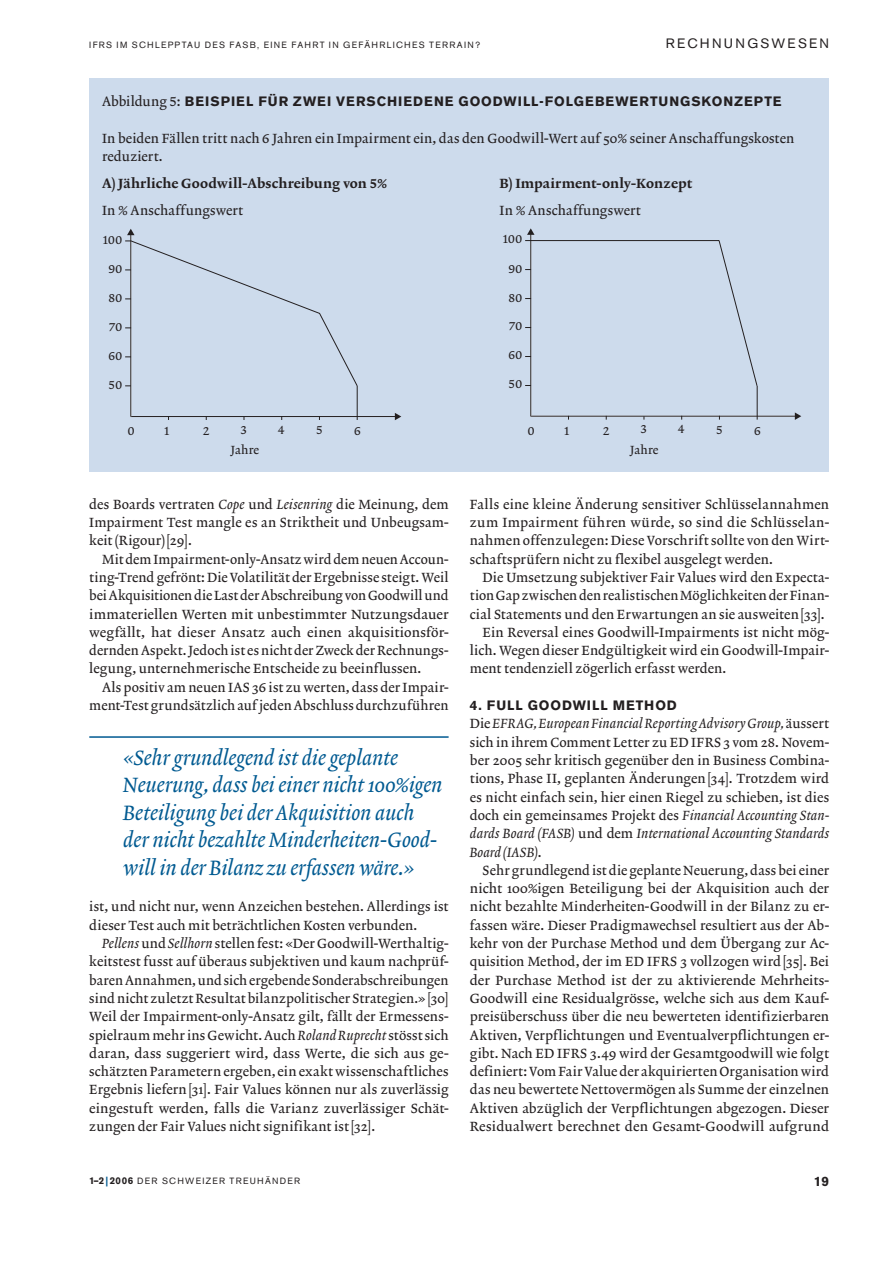
<style>
.page{position:relative;width:893px;height:1263px;background:#fff}
.page>*{position:absolute;margin:0;border:0;box-sizing:border-box;transform-origin:0 0}
.t1{font:21px/27.5px "Lexicon No 2 A Italic Txt";color:#005a91}
.t2{font:13.5px/18.3px "Lexicon No 2 A Roman Txt";letter-spacing:.01em;color:#231f20;text-align:justify}
.t3{font:13.5px/18.3px "Lexicon No 2 A Italic Txt";letter-spacing:.005em;color:#231f20}
.t4{font:700 13.5px "Akzidenz Grotesk BE";letter-spacing:.075em;color:#231f20}
.t5{font:13.5px "Lexicon No 2 D Roman Tab";letter-spacing:.01em;color:#231f20}
.t6{font:13.5px "Akzidenz Grotesk BE";letter-spacing:.165em;color:#231f20}
.t7{font:12px "Lexicon No 2 A Roman Tab";letter-spacing:.015em;color:#231f20}
.t8{font:12px "Lexicon No 2 A Roman Txt";letter-spacing:.01em;color:#231f20}
.t9{font:9px "Akzidenz Grotesk BE";letter-spacing:.145em;color:#231f20}
.s1{font-family:"Lexicon No 2 A Roman Tab";font-weight:400}
.s2{font-family:"Lexicon No 2 A Italic Txt"}
.s3{font-family:"Lexicon No 2 A Roman Txt"}
.s4{font-weight:700;font-size:9.75px}
.s5{font-weight:700;font-size:9.75px;color:#005a91}
</style>
<div class="page">
<div style="left:89px;top:78px;width:740px;height:394px;background:#cddbec"></div>
<hr style="left:130px;top:416px;width:266px;height:1px;background:#231f20">
<svg style="left:395px;top:413px;width:6px;height:7px"></svg>
<hr style="left:357px;top:386px;width:1px;height:34px;background:#231f20">
<hr style="left:130px;top:234px;width:1px;height:182px;background:#231f20">
<svg style="left:125px;top:229px;width:233px;height:158px"></svg>
<hr style="left:530px;top:416px;width:266px;height:1px;background:#231f20">
<svg style="left:795px;top:412px;width:6px;height:8px"></svg>
<hr style="left:757px;top:386px;width:1px;height:34px;background:#231f20">
<hr style="left:530px;top:234px;width:1px;height:182px;background:#231f20">
<svg style="left:525px;top:228px;width:233px;height:159px"></svg>
<hr style="left:89px;top:736px;width:360px;height:2px;background:#005a91">
<p class="t9" style="left:89px;top:41px;width:393px">IFRS IM SCHLEPPTAU DES FASB, EINE FAHRT IN GEFÄHRLICHES TERRAIN?</p>
<p class="t6" style="left:666px;top:38px;width:165px">RECHNUNGSWESEN</p>
<p class="t4" style="left:102px;top:96px;width:681px"><span class="s1">Abbildung 5:</span> BEISPIEL FÜR ZWEI VERSCHIEDENE GOODWILL-FOLGEBEWERTUNGSKONZEPTE</p>
<p class="t2" style="left:102px;top:130px;width:694px">In beiden Fällen tritt nach 6 Jahren ein Impairment ein, das den Goodwill-Wert auf 50% seiner Anschaffungskosten reduziert.</p>
<p class="t5" style="left:102px;top:177px;width:287px">A) Jährliche Goodwill-Abschreibung von 5%</p>
<p class="t5" style="left:500px;top:177px;width:194px">B) Impairment-only-Konzept</p>
<p class="t2" style="left:102px;top:203px;width:143px">In % Anschaffungswert</p>
<p class="t2" style="left:500px;top:203px;width:143px">In % Anschaffungswert</p>
<p class="t7" style="left:102px;top:234px;width:21px">100</p>
<p class="t7" style="left:502px;top:233px;width:21px">100</p>
<p class="t7" style="left:108px;top:263px;width:15px">90</p>
<p class="t7" style="left:508px;top:263px;width:15px">90</p>
<p class="t7" style="left:108px;top:292px;width:15px">80</p>
<p class="t7" style="left:508px;top:292px;width:15px">80</p>
<p class="t7" style="left:109px;top:321px;width:15px">70</p>
<p class="t7" style="left:509px;top:320px;width:15px">70</p>
<p class="t7" style="left:108px;top:350px;width:15px">60</p>
<p class="t7" style="left:508px;top:349px;width:15px">60</p>
<p class="t7" style="left:109px;top:379px;width:15px">50</p>
<p class="t7" style="left:509px;top:378px;width:15px">50</p>
<p class="t7" style="left:128px;top:426px;width:8px">0</p>
<p class="t7" style="left:164px;top:425px;width:8px">1</p>
<p class="t7" style="left:203px;top:426px;width:8px">2</p>
<p class="t7" style="left:241px;top:424px;width:8px">3</p>
<p class="t7" style="left:278px;top:424px;width:8px">4</p>
<p class="t7" style="left:316px;top:424px;width:8px">5</p>
<p class="t7" style="left:354px;top:426px;width:8px">6</p>
<p class="t7" style="left:528px;top:425px;width:8px">0</p>
<p class="t7" style="left:564px;top:425px;width:8px">1</p>
<p class="t7" style="left:603px;top:425px;width:8px">2</p>
<p class="t7" style="left:641px;top:424px;width:8px">3</p>
<p class="t7" style="left:678px;top:424px;width:8px">4</p>
<p class="t7" style="left:716px;top:424px;width:8px">5</p>
<p class="t7" style="left:754px;top:425px;width:8px">6</p>
<p class="t8" style="left:231px;top:444px;width:30px">Jahre</p>
<p class="t8" style="left:630px;top:444px;width:30px">Jahre</p>
<p class="t2" style="left:89px;top:496px;width:361px">des Boards vertraten <span class="s2">Cope</span> und <span class="s2">Leisenring</span> die Meinung, dem Impairment Test mangle es an Striktheit und Unbeugsam&shy;keit (Rigour) [29].</p>
<p class="t2" style="left:89px;top:551px;width:361px;text-indent:13px">Mit dem Impairment-only-Ansatz wird dem neuen Accoun&shy;ting-Trend gefrönt: Die Volatilität der Ergebnisse steigt. Weil bei Akquisitionen die Last der Abschreibung von Goodwill und immateriellen Werten mit unbestimmter Nutzungsdauer wegfällt, hat dieser Ansatz auch einen akquisitionsför&shy;dernden Aspekt. Jedoch ist es nicht der Zweck der Rechnungs&shy;legung, unternehmerische Entscheide zu beeinflussen.</p>
<p class="t2" style="left:89px;top:679px;width:361px;text-align:right">Als positiv am neuen IAS 36 ist zu werten, dass der Impair&shy;ment-Test grundsätzlich auf jeden Abschluss durchzuführen</p>
<h1 class="t1" style="left:123px;top:746px;width:321px">«Sehr grundlegend ist die geplante Neue rung, dass bei einer nicht 100%igen Beteiligung bei der Akquisition auch der nicht bezahlte Minderheiten-Good - will in der Bilanz zu erfassen wäre.»</h1>
<p class="t2" style="left:89px;top:899px;width:361px">ist, und nicht nur, wenn Anzeichen bestehen. Allerdings ist dieser Test auch mit beträchtlichen Kosten verbunden.</p>
<p class="t2" style="left:89px;top:935px;width:361px;text-indent:13px"><span class="s2">Pellens</span> und <span class="s2">Sellhorn</span> stellen fest: «Der Goodwill-Werthaltig&shy;keitstest fusst auf überaus subjektiven und kaum nachprüf&shy;baren Annahmen, und sich ergebende Sonderabschreibungen sind nicht zuletzt Resultat bilanzpolitischer Strategien.» [30] Weil der Impairment-only-Ansatz gilt, fällt der Ermessens&shy;spielraum mehr ins Gewicht. Auch <span class="s2">Roland Ruprecht</span> stösst sich daran, dass suggeriert wird, dass Werte, die sich aus ge&shy;schätzten Parametern ergeben, ein exakt wissenschaftliches Ergebnis liefern [31]. Fair Values können nur als zuverlässig eingestuft werden, falls die Varianz zuverlässiger Schät&shy;zungen der Fair Values nicht signifikant ist [32].</p>
<p class="t2" style="left:470px;top:496px;width:361px">Falls eine kleine Änderung sensitiver Schlüsselannahmen zum Impairment führen würde, so sind die Schlüsselan&shy;nahmen offenzulegen: Diese Vorschrift sollte von den Wirt&shy;schaftsprüfern nicht zu flexibel ausgelegt werden.</p>
<p class="t2" style="left:483px;top:569px;width:348px">Die Umsetzung subjektiver Fair Values wird den Expecta-</p>
<p class="t2" style="left:470px;top:588px;width:361px">tion Gap zwischen den realistischen Möglichkeiten der Finan-</p>
<p class="t2" style="left:470px;top:606px;width:356px">cial Statements und den Erwartungen an sie ausweiten [33].</p>
<p class="t2" style="left:483px;top:624px;width:348px">Ein Reversal eines Goodwill-Impairments ist nicht mög-</p>
<p class="t2" style="left:470px;top:643px;width:361px">lich. Wegen dieser Endgültigkeit wird ein Goodwill-Impair-</p>
<p class="t2" style="left:470px;top:661px;width:258px">ment tendenziell zögerlich erfasst werden.</p>
<p class="t4" style="left:470px;top:700px;width:208px">4. FULL GOODWILL METHOD</p>
<p class="t3" style="left:470px;top:716px;width:361px"><span class="s3">Die</span> EFRAG, European Financial Reporting Advisory Group, <span class="s3">äussert</span></p>
<p class="t2" style="left:470px;top:734px;width:361px">sich in ihrem Comment Letter zu ED IFRS 3 vom 28. Novem&shy;ber 2005 sehr kritisch gegenüber den in Business Combina&shy;tions, Phase II, geplanten Änderungen [34]. Trotzdem wird es nicht einfach sein, hier einen Riegel zu schieben, ist dies doch ein gemeinsames Projekt des <span class="s2">Financial Accounting Stan-</span></p>
<p class="t3" style="left:470px;top:826px;width:361px">dards Board (FASB) <span class="s3">und dem</span> International Accounting Standards<br>Board (IASB)<span class="s3">.</span></p>
<p class="t2" style="left:470px;top:862px;width:361px;text-indent:13px">Sehr grundlegend ist die geplante Neuerung, dass bei einer nicht 100%igen Beteiligung bei der Akquisition auch der nicht bezahlte Minderheiten-Goodwill in der Bilanz zu er&shy;fassen wäre. Dieser Pradigmawechsel resultiert aus der Ab&shy;kehr von der Purchase Method und dem Übergang zur Ac&shy;quisition Method, der im ED IFRS 3 vollzogen wird [35]. Bei der Purchase Method ist der zu aktivierende Mehrheits-Goodwill eine Residualgrösse, welche sich aus dem Kauf&shy;preisüberschuss über die neu bewerteten identifizierbaren Aktiven, Verpflichtungen und Eventualverpflichtungen er&shy;gibt. Nach ED IFRS 3.49 wird der Gesamtgoodwill wie folgt definiert: Vom Fair Value der akquirierten Organisation wird das neu bewertete Nettovermögen als Summe der einzelnen Aktiven abzüglich der Verpflichtungen abgezogen. Dieser Residualwert berechnet den Gesamt-Goodwill aufgrund</p>
<p class="t9" style="left:89px;top:1177px;width:212px"><span class="s4">1–2</span> <span class="s5">|</span> <span class="s4">2006</span> DER SCHWEIZER TREUHÄNDER</p>
<p class="t4" style="left:814px;top:1176px;width:17px">19</p>
</div>
